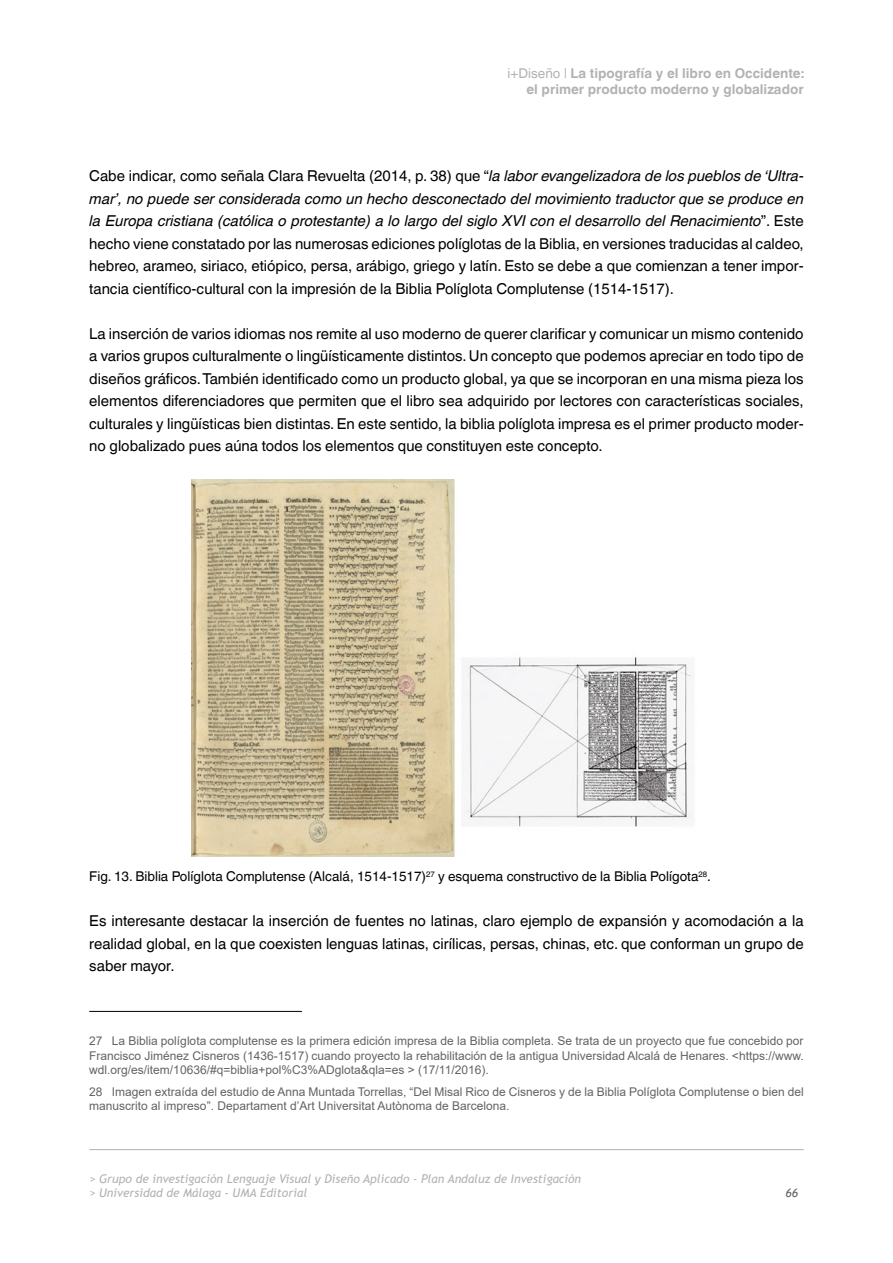
<style>
.page{position:relative;width:893px;height:1263px;background:#fff}
.page>*{position:absolute;margin:0;border:0;box-sizing:border-box;transform-origin:0 0}
.t1{font:15px/22.5px "Helvetica World";color:#000;text-align:justify}
.t2{font:13.5px "Helvetica World";color:#000}
.t3{font:700 13.5px/16.2px "Helvetica World";color:#b3b2b2;text-align:right}
.t4{font:12px/14.4px "Arial";color:#646363;text-align:justify}
.t5{font:italic 12px/14.4px "Trebuchet MS";color:#b3b2b2}
.t6{font:italic 12px "Trebuchet MS";color:#646363}
.s1{font-weight:400}
.s2{font-style:italic}
</style>
<div class="page">
<hr style="left:89px;top:1149px;width:715px;height:1px;background:#b3b2b2">
<img style="left:191px;top:480px;width:501px;height:377px">
<hr style="left:89px;top:1011px;width:213px;height:1px;background:#000">
<p class="t3" style="left:508px;top:65px;width:298px"><span class="s1">i+Diseño |</span> La tipografía y el libro en Occidente: el primer producto moderno y globalizador</p>
<p class="t1" style="left:89px;top:165px;width:716px">Cabe indicar, como señala Clara Revuelta (2014, p. 38) que “<span class="s2">la labor evangelizadora de los pueblos de ‘Ultra&shy;mar’, no puede ser considerada como un hecho desconectado del movimiento traductor que se produce en la Europa cristiana (católica o protestante) a lo largo del siglo XVI con el desarrollo del Renacimiento</span>”. Este hecho viene constatado por las numerosas ediciones políglotas de la Biblia, en versiones traducidas al caldeo, hebreo, arameo, siriaco, etiópico, persa, arábigo, griego y latín. Esto se debe a que comienzan a tener impor&shy;tancia científico-cultural con la impresión de la Biblia Políglota Complutense (1514-1517).</p>
<p class="t1" style="left:89px;top:322px;width:716px">La inserción de varios idiomas nos remite al uso moderno de querer clarificar y comunicar un mismo contenido a varios grupos culturalmente o lingüísticamente distintos. Un concepto que podemos apreciar en todo tipo de diseños gráficos. También identificado como un producto global, ya que se incorporan en una misma pieza los elementos diferenciadores que permiten que el libro sea adquirido por lectores con características sociales, culturales y lingüísticas bien distintas. En este sentido, la biblia políglota impresa es el primer producto moder&shy;no globalizado pues aúna todos los elementos que constituyen este concepto.</p>
<p class="t2" style="left:89px;top:869px;width:623px">Fig. 13. Biblia Políglota Complutense (Alcalá, 1514-1517)<sup>27</sup> y esquema constructivo de la Biblia Polígota<sup>28</sup>.</p>
<p class="t1" style="left:89px;top:910px;width:716px">Es interesante destacar la inserción de fuentes no latinas, claro ejemplo de expansión y acomodación a la realidad global, en la que coexisten lenguas latinas, cirílicas, persas, chinas, etc. que conforman un grupo de saber mayor.</p>
<p class="t4" style="left:89px;top:1034px;width:716px">27 La Biblia políglota complutense es la primera edición impresa de la Biblia completa. Se trata de un proyecto que fue concebido por Francisco Jiménez Cisneros (1436-1517) cuando proyecto la rehabilitación de la antigua Universidad Alcalá de Henares. &lt;https://www. wdl.org/es/item/10636/#q=biblia+pol%C3%ADglota&amp;qla=es &gt; (17/11/2016).</p>
<p class="t4" style="left:89px;top:1084px;width:716px">28 Imagen extraída del estudio de Anna Muntada Torrellas, “Del Misal Rico de Cisneros y de la Biblia Políglota Complutense o bien del manuscrito al impreso”. Departament d’Art Universitat Autònoma de Barcelona.</p>
<p class="t5" style="left:89px;top:1171px;width:493px">&gt; Grupo de investigación Lenguaje Visual y Diseño Aplicado - Plan Andaluz de Investigación &gt; Universidad de Málaga - UMA Editorial</p>
<p class="t6" style="left:785px;top:1186px;width:14px">66</p>
</div>
